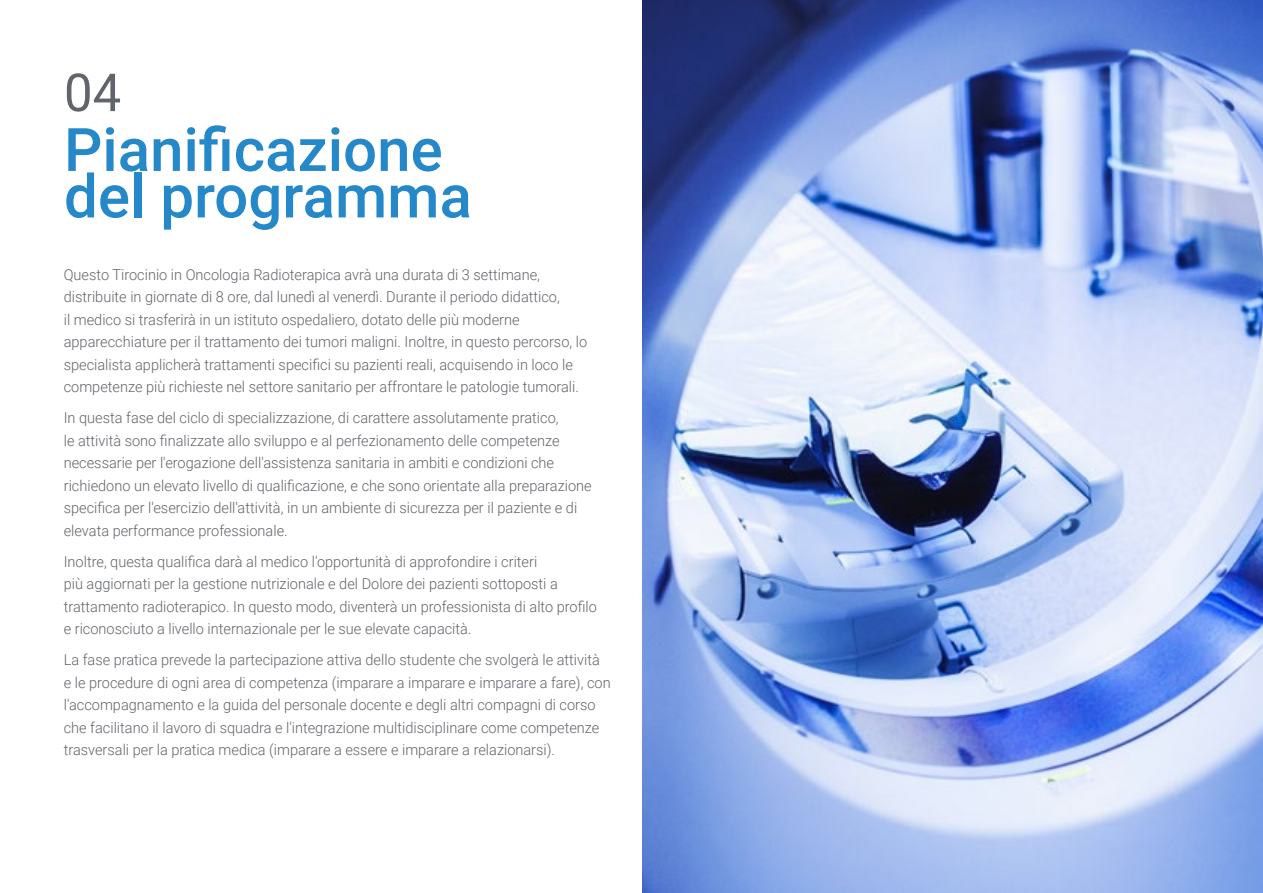
<style>
.page{position:relative;width:1263px;height:893px;background:#fff}
.page>*{position:absolute;margin:0;border:0;box-sizing:border-box;transform-origin:0 0}
.t1{font:500 60px/46.5px "Roboto";color:#2488c9}
.t2{font:52.5px "Roboto";color:#61646a}
.t3{font:300 15px/22.5px "Roboto";color:#61646a}
</style>
<div class="page">
<img style="left:642px;top:0;width:621px;height:893px">
<h2 class="t2" style="left:64px;top:56px;width:59px">04</h2>
<h1 class="t1" style="left:64px;top:124px;width:409px">Pianificazione del programma</h1>
<p class="t3" style="left:64px;top:262px;width:525px">Questo Tirocinio in Oncologia Radioterapica avrà una durata di 3 settimane, distribuite in giornate di 8 ore, dal lunedì al venerdì. Durante il periodo didattico,<br>il medico si trasferirà in un istituto ospedaliero, dotato delle più moderne apparecchiature per il trattamento dei tumori maligni. Inoltre, in questo percorso, lo specialista applicherà trattamenti specifici su pazienti reali, acquisendo in loco le competenze più richieste nel settore sanitario per affrontare le patologie tumorali.</p>
<p class="t3" style="left:64px;top:406px;width:529px">In questa fase del ciclo di specializzazione, di carattere assolutamente pratico,<br>le attività sono finalizzate allo sviluppo e al perfezionamento delle competenze necessarie per l'erogazione dell'assistenza sanitaria in ambiti e condizioni che richiedono un elevato livello di qualificazione, e che sono orientate alla preparazione specifica per l'esercizio dell'attività, in un ambiente di sicurezza per il paziente e di elevata performance professionale.</p>
<p class="t3" style="left:64px;top:549px;width:535px">Inoltre, questa qualifica darà al medico l'opportunità di approfondire i criteri<br>più aggiornati per la gestione nutrizionale e del Dolore dei pazienti sottoposti a trattamento radioterapico. In questo modo, diventerà un professionista di alto profilo e riconosciuto a livello internazionale per le sue elevate capacità.</p>
<p class="t3" style="left:64px;top:648px;width:548px">La fase pratica prevede la partecipazione attiva dello studente che svolgerà le attività e le procedure di ogni area di competenza (imparare a imparare e imparare a fare), con l'accompagnamento e la guida del personale docente e degli altri compagni di corso che facilitano il lavoro di squadra e l'integrazione multidisciplinare come competenze trasversali per la pratica medica (imparare a essere e imparare a relazionarsi).</p>
</div>
